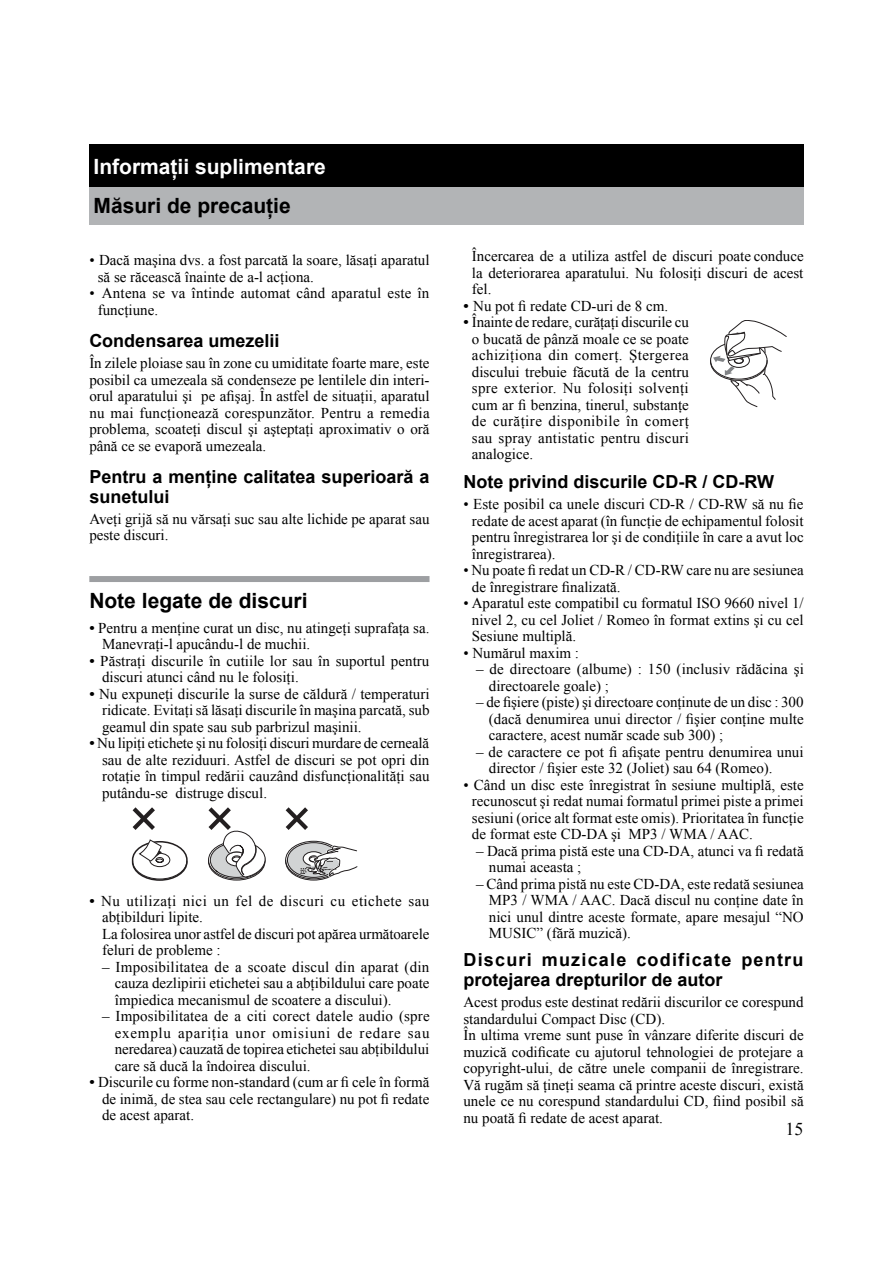
<style>
.page{position:relative;width:893px;height:1263px;background:#fff}
.page>*{position:absolute;margin:0;border:0;box-sizing:border-box;transform-origin:0 0}
.t1{font:700 21px "Arial";color:#000}
.t2{font:700 21px "Arial";color:#fff}
.t3{font:700 18px/19.8px "Arial";color:#000}
.t4{font:700 18px/19.8px "Arial";letter-spacing:.07em;color:#000}
.t5{font:18px "Times New Roman";color:#000}
.t6{font:15px/16.5px "Times New Roman";color:#000;text-align:justify}
.s1{font-weight:700}
</style>
<div class="page">
<div style="left:89px;top:145px;width:715px;height:42px;background:#000"></div>
<div style="left:89px;top:576px;width:340px;height:6px;background:#9d9fa2"></div>
<svg style="left:132px;top:839px;width:56px;height:42px"></svg>
<svg style="left:208px;top:807px;width:58px;height:74px"></svg>
<svg style="left:286px;top:807px;width:22px;height:23px"></svg>
<svg style="left:133px;top:807px;width:22px;height:23px"></svg>
<svg style="left:285px;top:840px;width:73px;height:41px"></svg>
<div style="left:89px;top:187px;width:715px;height:37px;background:#b2b4b6"></div>
<svg style="left:710px;top:320px;width:77px;height:87px"></svg>
<h1 class="t2" style="left:94px;top:151px;width:234px">Informaţii suplimentare</h1>
<h1 class="t1" style="left:94px;top:191px;width:199px">Măsuri de precauţie</h1>
<p class="t6" style="left:98px;top:252px;width:333px;text-indent:-8px">• Dacă maşina dvs. a fost parcată la soare, lăsaţi aparatul să se răcească înainte de a-l acţiona.</p>
<p class="t6" style="left:98px;top:285px;width:333px;text-indent:-8px">• Antena se va întinde automat când aparatul este în funcţiune.</p>
<p class="t3" style="left:89px;top:331px;width:192px">Condensarea umezelii</p>
<p class="t6" style="left:89px;top:355px;width:342px">În zilele ploiase sau în zone cu umiditate foarte mare, este posibil ca umezeala să condenseze pe lentilele din interi&shy;orul aparatului şi pe afişaj. În astfel de situaţii, aparatul nu mai funcţionează corespunzător. Pentru a remedia problema, scoateţi discul şi aşteptaţi aproximativ o oră până ce se evaporă umezeala.</p>
<p class="t3" style="left:89px;top:467px;width:342px">Pentru a menţine calitatea superioară a sunetului</p>
<p class="t6" style="left:89px;top:510px;width:342px">Aveţi grijă să nu vărsaţi suc sau alte lichide pe aparat sau peste discuri.</p>
<h1 class="t1" style="left:89px;top:585px;width:220px">Note legate de discuri</h1>
<p class="t6" style="left:102px;top:619px;width:329px;text-indent:-13px"><span class="s1">•</span> Pentru a menţine curat un disc, nu atingeţi suprafaţa sa.<br>Manevraţi-l apucându-l de muchii.</p>
<p class="t6" style="left:102px;top:652px;width:329px;text-indent:-13px"><span class="s1">•</span> Păstraţi discurile în cutiile lor sau în suportul pentru discuri atunci când nu le folosiţi.</p>
<p class="t6" style="left:102px;top:685px;width:329px;text-indent:-13px"><span class="s1">•</span> Nu expuneţi discurile la surse de căldură / temperaturi ridicate. Evitaţi să lăsaţi discurile în maşina parcată, sub geamul din spate sau sub parbrizul maşinii.</p>
<p class="t6" style="left:102px;top:734px;width:329px;text-indent:-13px"><span class="s1">•</span> Nu lipiţi etichete şi nu folosiţi discuri murdare de cerneală sau de alte reziduuri. Astfel de discuri se pot opri din rotaţie în timpul redării cauzând disfuncţionalităţi sau putându-se distruge discul.</p>
<p class="t6" style="left:102px;top:892px;width:329px;text-align:left;text-indent:-13px"><span class="s1">•</span> Nu utilizaţi nici un fel de discuri cu etichete sau abţibilduri lipite.<br>La folosirea unor astfel de discuri pot apărea următoarele feluri de probleme :</p>
<p class="t6" style="left:115px;top:958px;width:316px;text-indent:-13px">– Imposibilitatea de a scoate discul din aparat (din cauza dezlipirii etichetei sau a abţibildului care poate împiedica mecanismul de scoatere a discului).</p>
<p class="t6" style="left:115px;top:1008px;width:316px;text-indent:-13px">– Imposibilitatea de a citi corect datele audio (spre exemplu apariţia unor omisiuni de redare sau neredarea) cauzată de topirea etichetei sau abţibildului care să ducă la îndoirea discului.</p>
<p class="t6" style="left:102px;top:1074px;width:329px;text-indent:-13px"><span class="s1">•</span> Discurile cu forme non-standard (cum ar fi cele în formă de inimă, de stea sau cele rectangulare) nu pot fi redate de acest aparat.</p>
<p class="t6" style="left:472px;top:248px;width:333px">Încercarea de a utiliza astfel de discuri poate conduce la deteriorarea aparatului. Nu folosiţi discuri de acest fel.</p>
<p class="t6" style="left:463px;top:297px;width:206px"><span class="s1">•</span> Nu pot fi redate CD-uri de 8 cm.</p>
<p class="t6" style="left:472px;top:314px;width:218px;text-indent:-8px"><span class="s1">•</span> Înainte de redare, curăţaţi discurile cu o bucată de pânză moale ce se poate achiziţiona din comerţ. Ştergerea discului trebuie făcută de la centru spre exterior. Nu folosiţi solvenţi cum ar fi benzina, tinerul, substanţe de curăţire disponibile în comerţ sau spray antistatic pentru discuri analogice.</p>
<p class="t3" style="left:463px;top:472px;width:312px">Note privind discurile CD-R / CD-RW</p>
<p class="t6" style="left:472px;top:496px;width:333px;text-indent:-8px">• Este posibil ca unele discuri CD-R / CD-RW să nu fie redate de acest aparat (în funcţie de echipamentul folosit pentru înregistrarea lor şi de condiţiile în care a avut loc înregistrarea).</p>
<p class="t6" style="left:472px;top:562px;width:333px;text-indent:-8px">• Nu poate fi redat un CD-R / CD-RW care nu are sesiunea de înregistrare finalizată.</p>
<p class="t6" style="left:472px;top:595px;width:333px;text-indent:-8px">• Aparatul este compatibil cu formatul ISO 9660 nivel 1/ nivel 2, cu cel Joliet / Romeo în format extins şi cu cel Sesiune multiplă.</p>
<p class="t6" style="left:463px;top:644px;width:117px">• Numărul maxim :</p>
<p class="t6" style="left:489px;top:661px;width:316px;text-indent:-13px">– de directoare (albume) : 150 (inclusiv rădăcina şi directoarele goale) ;</p>
<p class="t6" style="left:489px;top:694px;width:316px;text-indent:-13px">– de fişiere (piste) şi directoare conţinute de un disc : 300 (dacă denumirea unui director / fişier conţine multe caractere, acest număr scade sub 300) ;</p>
<p class="t6" style="left:489px;top:743px;width:316px;text-indent:-13px">– de caractere ce pot fi afişate pentru denumirea unui director / fişier este 32 (Joliet) sau 64 (Romeo).</p>
<p class="t6" style="left:472px;top:776px;width:333px;text-indent:-8px">• Când un disc este înregistrat în sesiune multiplă, este recunoscut şi redat numai formatul primei piste a primei sesiuni (orice alt format este omis). Prioritatea în funcţie de format este CD-DA şi MP3 / WMA / AAC.</p>
<p class="t6" style="left:489px;top:842px;width:316px;text-indent:-13px">– Dacă prima pistă este una CD-DA, atunci va fi redată numai aceasta ;</p>
<p class="t6" style="left:489px;top:875px;width:316px;text-indent:-13px">– Când prima pistă nu este CD-DA, este redată sesiunea MP3 / WMA / AAC. Dacă discul nu conţine date în nici unul dintre aceste formate, apare mesajul “NO MUSIC” (fără muzică).</p>
<p class="t4" style="left:463px;top:950px;width:341px">Discuri muzicale codificate pentru protejarea drepturilor de autor</p>
<p class="t6" style="left:463px;top:993px;width:342px;text-align:left">Acest produs este destinat redării discurilor ce corespund standardului Compact Disc (CD).<br>În ultima vreme sunt puse în vânzare diferite discuri de muzică codificate cu ajutorul tehnologiei de protejare a copyright-ului, de către unele companii de înregistrare.<br>Vă rugăm să ţineţi seama că printre aceste discuri, există unele ce nu corespund standardului CD, fiind posibil să nu poată fi redate de acest aparat.</p>
<p class="t5" style="left:786px;top:1117px;width:19px">15</p>
</div>
